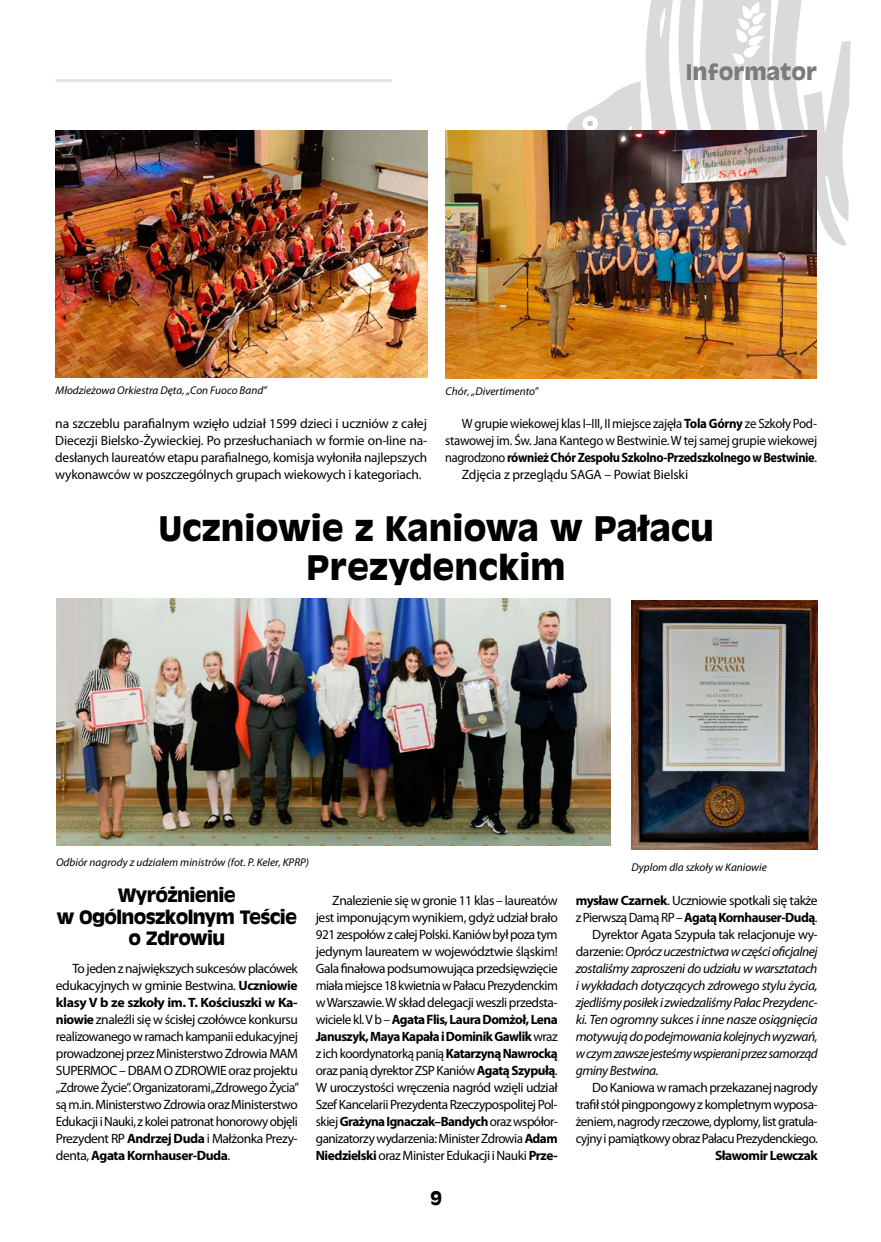
<style>
.page{position:relative;width:881px;height:1242px;background:#fff}
.page>*{position:absolute;margin:0;border:0;box-sizing:border-box;transform-origin:0 0}
.t1{font:700 33px/39.6px "Antique Olive";color:#000;text-align:center}
.t2{font:700 21px "Antique Olive";color:#7b7b7a}
.t3{font:700 18px/21.6px "Antique Olive";letter-spacing:-.035em;color:#000;text-align:center}
.t4{font:13.5px/17px "Myriad Pro";letter-spacing:-.03em;color:#000;text-align:justify}
.t5{font:italic 13.5px "Myriad Pro";letter-spacing:-.03em;color:#000}
.t6{font:13.5px "Myriad Pro";letter-spacing:-.03em;color:#000;scale:.95 1}
.t7{font:700 13.5px "Myriad Pro";letter-spacing:-.035em;color:#000;scale:.92 1}
.t8{font:13.5px "Myriad Pro";letter-spacing:-.03em;color:#000;scale:.96 1}
.t9{font:700 13.5px "Myriad Pro";letter-spacing:-.035em;color:#000}
.t10{font:13.5px "Myriad Pro";letter-spacing:-.01em;color:#000}
.t11{font:italic 11.25px "Myriad Pro";color:#000}
.s1{font-weight:700}
.s2{font-weight:400}
.s3{font-style:normal}
</style>
<div class="page">
<hr style="left:55px;top:79px;width:336px;height:3px;background:#e3e3e3">
<svg style="left:566px;top:0;width:284px;height:339px"></svg>
<img style="left:56px;top:131px;width:371px;height:246px">
<img style="left:56px;top:598px;width:554px;height:247px">
<img style="left:445px;top:131px;width:371px;height:247px">
<img style="left:631px;top:601px;width:186px;height:249px">
<p class="t11" style="left:56px;top:383px;width:213px">Młodzieżowa Orkiestra Dęta‚ „Con Fuoco Band’’</p>
<p class="t11" style="left:445px;top:384px;width:94px">Chór‚ „Divertimento’’</p>
<h2 class="t2" style="left:685px;top:58px;width:133px">Informator</h2>
<p class="t4" style="left:55px;top:415px;width:373px">na szczeblu parafialnym wzięło udział 1599 dzieci i uczniów z całej Diecezji Bielsko-Żywieckiej. Po przesłuchaniach w formie on-line na&shy;desłanych laureatów etapu parafialnego, komisja wyłoniła najlepszych wykonawców w poszczególnych grupach wiekowych i kategoriach.</p>
<p class="t6" style="left:461px;top:415px;width:375px">W grupie wiekowej klas I–III, II miejsce zajęła <span class="s1">Tola Górny</span> ze Szkoły Pod-</p>
<p class="t8" style="left:445px;top:432px;width:389px">stawowej im. Św. Jana Kantego w Bestwinie. W tej samej grupie wiekowej</p>
<p class="t7" style="left:445px;top:449px;width:405px"><span class="s2">nagrodzono</span> również Chór Zespołu Szkolno-Przedszkolnego w Bestwinie<span class="s2">.</span></p>
<p class="t10" style="left:461px;top:466px;width:228px">Zdjęcia z przeglądu SAGA – Powiat Bielski</p>
<h1 class="t1" style="left:158px;top:507px;width:556px">Uczniowie z Kaniowa w Pałacu<br>Prezydenckim</h1>
<p class="t11" style="left:56px;top:855px;width:254px">Odbiór nagrody z udziałem ministrów (fot. P. Keler, KPRP)</p>
<p class="t11" style="left:631px;top:860px;width:137px">Dyplom dla szkoły w Kaniowie</p>
<h3 class="t3" style="left:56px;top:884px;width:242px">Wyróżnienie<br>w Ogólnoszkolnym Teście o Zdrowiu</h3>
<p class="t4" style="left:56px;top:959px;width:244px;text-indent:16px">To jeden z największych sukcesów placówek edukacyjnych w gminie Bestwina. <span class="s1">Uczniowie klasy V b ze szkoły im. T. Kościuszki w Ka&shy;niowie</span> znaleźli się w ścisłej czołówce konkursu realizowanego w ramach kampanii edukacyjnej prowadzonej przez Ministerstwo Zdrowia MAM SUPERMOC – DBAM O ZDROWIE oraz projektu „Zdrowe Życie”. Organizatorami „Zdrowego Życia” są m.in. Ministerstwo Zdrowia oraz Ministerstwo Edukacji i Nauki, z kolei patronat honorowy objęli Prezydent RP <span class="s1">Andrzej Duda</span> i Małżonka Prezy&shy;denta, <span class="s1">Agata Kornhauser-Duda</span>.</p>
<p class="t4" style="left:316px;top:891px;width:243px;text-indent:16px">Znalezienie się w gronie 11 klas – laureatów jest imponującym wynikiem, gdyż udział brało 921 zespołów z całej Polski. Kaniów był poza tym jedynym laureatem w województwie śląskim!<br>Gala finałowa podsumowująca przedsięwzięcie miała miejsce 18 kwietnia w Pałacu Prezydenckim w Warszawie. W skład delegacji weszli przedsta&shy;wiciele kl. V b – <span class="s1">Agata Flis, Laura Domżoł, Lena Januszyk, Maya Kapała i Dominik Gawlik</span> wraz z ich koordynatorką panią <span class="s1">Katarzyną Nawrocką </span>oraz panią dyrektor ZSP Kaniów <span class="s1">Agatą Szypułą</span>.<br>W uroczystości wręczenia nagród wzięli udział Szef Kancelarii Prezydenta Rzeczypospolitej Pol&shy;skiej <span class="s1">Grażyna Ignaczak–Bandych</span> oraz współor&shy;ganizatorzy wydarzenia: Minister Zdrowia <span class="s1">Adam Niedzielski</span> oraz Minister Edukacji i Nauki <span class="s1">Prze-</span></p>
<p class="t4" style="left:575px;top:891px;width:243px"><span class="s1">mysław Czarnek</span>. Uczniowie spotkali się także</p>
<p class="t9" style="left:575px;top:908px;width:243px"><span class="s2">z Pierwszą Damą RP –</span> Agatą Kornhauser-Dudą<span class="s2">.</span></p>
<p class="t4" style="left:592px;top:925px;width:227px">Dyrektor Agata Szypuła tak relacjonuje wy-</p>
<p class="t5" style="left:575px;top:943px;width:243px"><span class="s3">darzenie:</span> Oprócz uczestnictwa w części oficjalnej</p>
<p class="t5" style="left:575px;top:960px;width:243px">zostaliśmy zaproszeni do udziału w warsztatach</p>
<p class="t5" style="left:575px;top:977px;width:243px">i wykładach dotyczących zdrowego stylu życia,</p>
<p class="t5" style="left:575px;top:994px;width:243px">zjedliśmy posiłek i zwiedzaliśmy Pałac Prezydenc-</p>
<p class="t5" style="left:575px;top:1011px;width:243px">ki. Ten ogromny sukces i inne nasze osiągnięcia</p>
<p class="t5" style="left:575px;top:1028px;width:243px">motywują do podejmowania kolejnych wyzwań,</p>
<p class="t5" style="left:575px;top:1045px;width:243px">w czym zawsze jesteśmy wspierani przez samorząd</p>
<p class="t5" style="left:575px;top:1062px;width:84px">gminy Bestwina.</p>
<p class="t4" style="left:575px;top:1078px;width:243px;text-indent:16px">Do Kaniowa w ramach przekazanej nagrody trafił stół pingpongowy z kompletnym wyposa&shy;żeniem, nagrody rzeczowe, dyplomy, list gratula&shy;cyjny i pamiątkowy obraz Pałacu Prezydenckiego.</p>
<p class="t9" style="left:714px;top:1146px;width:104px">Sławomir Lewczak</p>
<h3 class="t3" style="left:430px;top:1187px;width:14px">9</h3>
</div>
